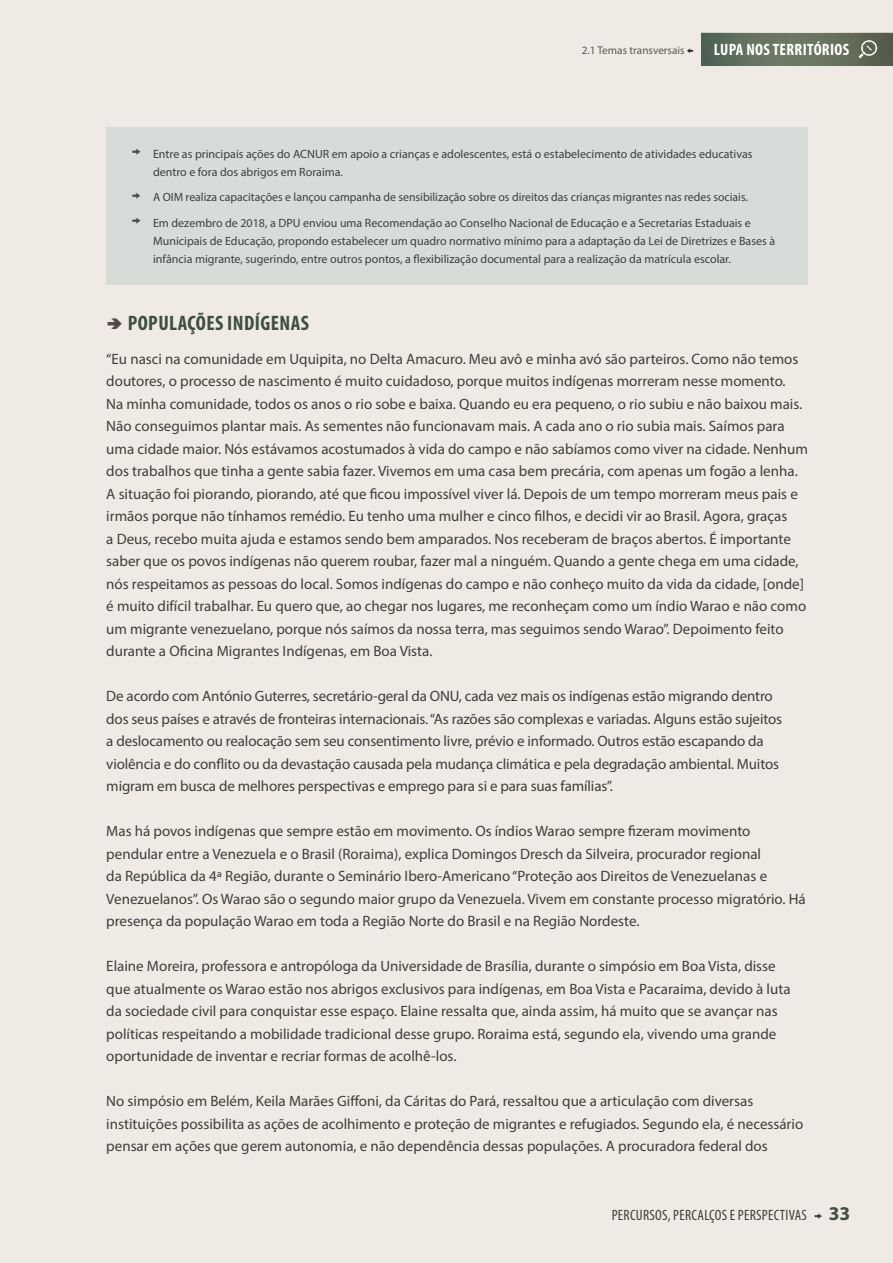
<style>
.page{position:relative;width:893px;height:1263px;background:#f0eae5}
.page>*{position:absolute;margin:0;border:0;box-sizing:border-box;transform-origin:0 0}
.t1{font:700 condensed 21px "Myriad Pro";letter-spacing:.02em;color:#3d503e}
.Parágrafo_Principal{font:15px/22.5px "Myriad Pro";color:#3e3e3f}
.t2{font:condensed 15px "Myriad Pro";letter-spacing:.02em;color:#3e3e3f}
.t3{font:12px/18px "Myriad Pro";color:#3e3e3f}
.t4{font:11.25px "Myriad Pro";color:#57585a}
.s1{font-family:"Proxima Nova";color:#231f20}
.s2{font-weight:700;font-stretch:condensed;font-size:16.5px;color:#fff}
.s3{font-family:"Proxima Nova";font-size:15px;color:#524a47}
.s4{font-family:"Proxima Nova";font-stretch:normal;font-size:13.5px}
.s5{font-weight:700;font-stretch:normal;font-size:19.5px;color:#3d503e}
</style>
<div class="page">
<div style="left:106px;top:128px;width:702px;height:157px;background:#d8dcd8"></div>
<img style="left:702px;top:33px;width:191px;height:33px">
<svg style="left:858px;top:40px;width:19px;height:18px"></svg>
<p class="t4" style="left:582px;top:43px;width:269px">2.1 Temas transversais <span class="s1">←</span> <span class="s2">LUPA NOS TERRITÓRIOS</span></p>
<p class="t3" style="left:153px;top:145px;width:601px;text-indent:-21px"><span class="s3">→</span> Entre as principais ações do ACNUR em apoio a crianças e adolescentes, está o estabelecimento de atividades educativas dentro e fora dos abrigos em Roraima.</p>
<p class="t3" style="left:132px;top:188px;width:618px"><span class="s3">→</span> A OIM realiza capacitações e lançou campanha de sensibilização sobre os direitos das crianças migrantes nas redes sociais.</p>
<p class="t3" style="left:153px;top:214px;width:624px;text-indent:-21px"><span class="s3">→</span> Em dezembro de 2018, a DPU enviou uma Recomendação ao Conselho Nacional de Educação e a Secretarias Estaduais e<br>Municipais de Educação, propondo estabelecer um quadro normativo mínimo para a adaptação da Lei de Diretrizes e Bases à infância migrante, sugerindo, entre outros pontos, a flexibilização documental para a realização da matrícula escolar.</p>
<p class="t1" style="left:128px;top:310px;width:183px">POPULAÇÕES INDÍGENAS</p>
<p class="Parágrafo_Principal" style="left:106px;top:347px;width:703px">“Eu nasci na comunidade em Uquipita, no Delta Amacuro. Meu avô e minha avó são parteiros. Como não temos doutores, o processo de nascimento é muito cuidadoso, porque muitos indígenas morreram nesse momento.<br>Na minha comunidade, todos os anos o rio sobe e baixa. Quando eu era pequeno, o rio subiu e não baixou mais.<br>Não conseguimos plantar mais. As sementes não funcionavam mais. A cada ano o rio subia mais. Saímos para uma cidade maior. Nós estávamos acostumados à vida do campo e não sabíamos como viver na cidade. Nenhum dos trabalhos que tinha a gente sabia fazer. Vivemos em uma casa bem precária, com apenas um fogão a lenha.<br>A situação foi piorando, piorando, até que ficou impossível viver lá. Depois de um tempo morreram meus pais e irmãos porque não tínhamos remédio. Eu tenho uma mulher e cinco filhos, e decidi vir ao Brasil. Agora, graças<br>a Deus, recebo muita ajuda e estamos sendo bem amparados. Nos receberam de braços abertos. É importante saber que os povos indígenas não querem roubar, fazer mal a ninguém. Quando a gente chega em uma cidade, nós respeitamos as pessoas do local. Somos indígenas do campo e não conheço muito da vida da cidade, [onde] é muito difícil trabalhar. Eu quero que, ao chegar nos lugares, me reconheçam como um índio Warao e não como um migrante venezuelano, porque nós saímos da nossa terra, mas seguimos sendo Warao”. Depoimento feito durante a Oficina Migrantes Indígenas, em Boa Vista.</p>
<p class="Parágrafo_Principal" style="left:106px;top:685px;width:677px">De acordo com António Guterres, secretário-geral da ONU, cada vez mais os indígenas estão migrando dentro dos seus países e através de fronteiras internacionais. “As razões são complexas e variadas. Alguns estão sujeitos a deslocamento ou realocação sem seu consentimento livre, prévio e informado. Outros estão escapando da violência e do conflito ou da devastação causada pela mudança climática e pela degradação ambiental. Muitos migram em busca de melhores perspectivas e emprego para si e para suas famílias”.</p>
<p class="Parágrafo_Principal" style="left:106px;top:820px;width:701px">Mas há povos indígenas que sempre estão em movimento. Os índios Warao sempre fizeram movimento pendular entre a Venezuela e o Brasil (Roraima), explica Domingos Dresch da Silveira, procurador regional<br>da República da 4ª Região, durante o Seminário Ibero-Americano “Proteção aos Direitos de Venezuelanas e Venezuelanos”. Os Warao são o segundo maior grupo da Venezuela. Vivem em constante processo migratório. Há presença da população Warao em toda a Região Norte do Brasil e na Região Nordeste.</p>
<p class="Parágrafo_Principal" style="left:106px;top:955px;width:686px">Elaine Moreira, professora e antropóloga da Universidade de Brasília, durante o simpósio em Boa Vista, disse que atualmente os Warao estão nos abrigos exclusivos para indígenas, em Boa Vista e Pacaraima, devido à luta da sociedade civil para conquistar esse espaço. Elaine ressalta que, ainda assim, há muito que se avançar nas políticas respeitando a mobilidade tradicional desse grupo. Roraima está, segundo ela, vivendo uma grande oportunidade de inventar e recriar formas de acolhê-los.</p>
<p class="Parágrafo_Principal" style="left:106px;top:1090px;width:698px">No simpósio em Belém, Keila Marães Giffoni, da Cáritas do Pará, ressaltou que a articulação com diversas instituições possibilita as ações de acolhimento e proteção de migrantes e refugiados. Segundo ela, é necessário pensar em ações que gerem autonomia, e não dependência dessas populações. A procuradora federal dos</p>
<p class="t2" style="left:612px;top:1206px;width:240px">PERCURSOS, PERCALÇOS E PERSPECTIVAS <span class="s4">→</span> <span class="s5">33</span></p>
</div>
